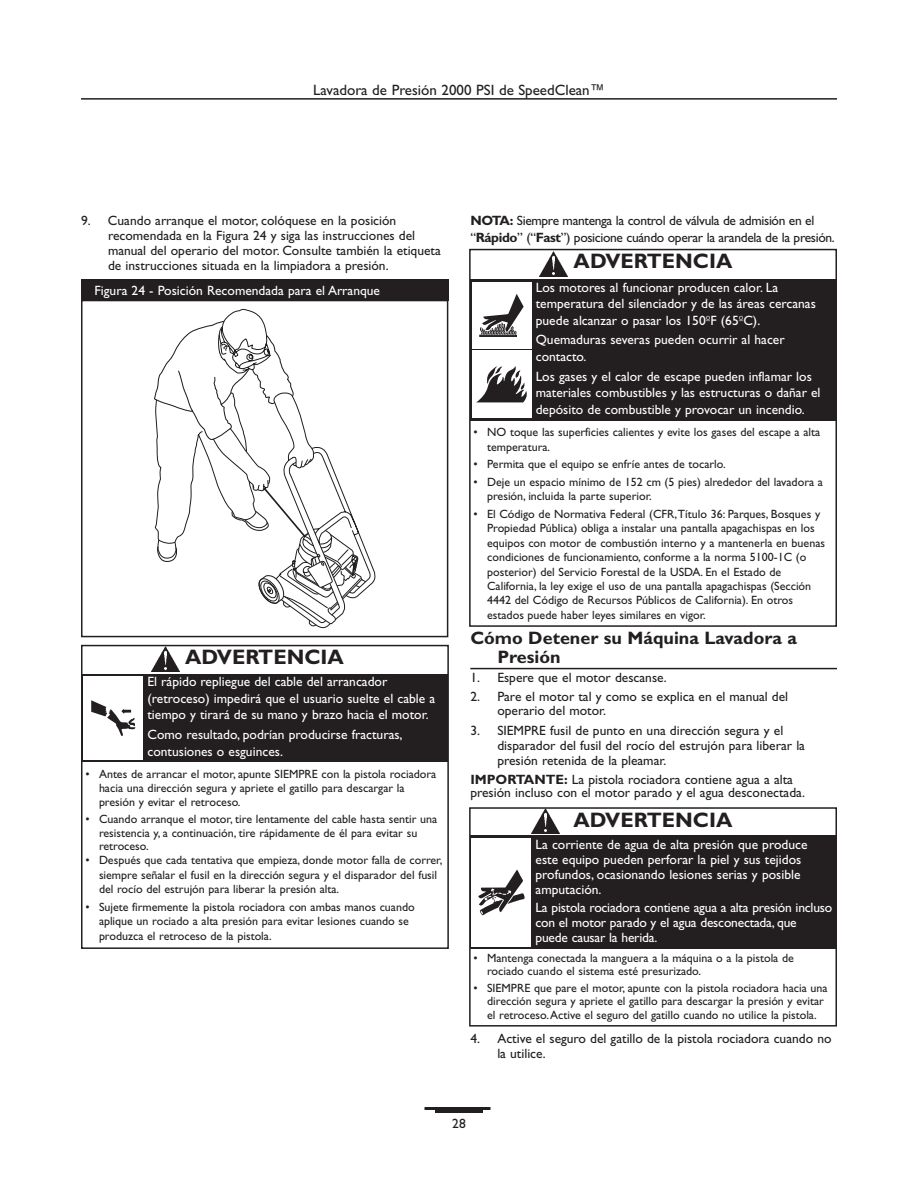
<style>
.page{position:relative;width:918px;height:1188px;background:#fff}
.page>*{position:absolute;margin:0;border:0;box-sizing:border-box;transform-origin:0 0}
.t1{font:700 21px "Gill Sans";color:#231f20}
.t2{font:700 18px/19.5px "Gill Sans";color:#231f20}
.t3{font:15px "Gill Sans";color:#231f20}
.t4{font:13.5px/16.5px "Gill Sans";color:#fff}
.t5{font:13.5px/15px "Gill Sans";color:#231f20}
.t6{font:13.5px/16.5px "Gill Sans";letter-spacing:-.025em;color:#231f20}
.t7{font:12px/14.4px "Gill Sans";color:#231f20}
.s1{font-weight:700}
.s2{font-family:"Eurostile Extended Roman DTC"}
</style>
<div class="page">
<hr style="left:470px;top:668px;width:367px;height:1px;background:#231f20">
<hr style="left:81px;top:98px;width:756px;height:2px;background:#231f20">
<hr style="left:424px;top:1107px;width:66px;height:3px;background:#231f20">
<hr style="left:435px;top:1110px;width:48px;height:3px;background:#231f20">
<svg style="left:154px;top:308px;width:222px;height:321px"></svg>
<div style="left:81px;top:300px;width:367px;height:337px;border:2px solid #231f20"></div>
<div style="left:81px;top:280px;width:367px;height:21px;background:#231f20"></div>
<div style="left:81px;top:645px;width:368px;height:304px;border:2px solid #231f20"></div>
<div style="left:82px;top:674px;width:366px;height:88px;background:#231f20"></div>
<img style="left:152px;top:647px;width:28px;height:24px">
<div style="left:84px;top:676px;width:59px;height:84px;background:#fff"></div>
<svg style="left:91px;top:700px;width:44px;height:36px"></svg>
<div style="left:469px;top:249px;width:368px;height:378px;border:2px solid #231f20"></div>
<div style="left:470px;top:280px;width:366px;height:141px;background:#231f20"></div>
<img style="left:540px;top:252px;width:28px;height:24px">
<div style="left:472px;top:282px;width:59px;height:67px;background:#fff"></div>
<svg style="left:480px;top:294px;width:44px;height:41px"></svg>
<div style="left:480px;top:335px;width:37px;height:2px;border:1px solid #231f20"></div>
<div style="left:472px;top:351px;width:59px;height:67px;background:#fff"></div>
<svg style="left:477px;top:366px;width:50px;height:36px"></svg>
<div style="left:469px;top:807px;width:368px;height:220px;border:2px solid #231f20"></div>
<div style="left:471px;top:836px;width:365px;height:113px;background:#231f20"></div>
<img style="left:531px;top:809px;width:29px;height:24px">
<div style="left:472px;top:838px;width:59px;height:109px;background:#fff"></div>
<svg style="left:478px;top:870px;width:47px;height:45px"></svg>
<p class="t3" style="left:313px;top:84px;width:293px">Lavadora de Presión 2000 PSI de SpeedClean™</p>
<p class="t5" style="left:108px;top:215px;width:334px;text-indent:-27px">9. Cuando arranque el motor, colóquese en la posición recomendada en la Figura 24 y siga las instrucciones del manual del operario del motor. Consulte también la etiqueta de instrucciones situada en la limpiadora a presión.</p>
<p class="t6" style="left:470px;top:214px;width:366px"><span class="s1">NOTA:</span> Siempre mantenga la control de válvula de admisión en el “<span class="s1">Rápido</span>” (“<span class="s1">Fast</span>”) posicione cuándo operar la arandela de la presión.</p>
<h1 class="t1" style="left:574px;top:254px;width:160px">ADVERTENCIA</h1>
<p class="t4" style="left:95px;top:284px;width:287px">Figura 24 - Posición Recomendada para el Arranque</p>
<h1 class="t1" style="left:185px;top:649px;width:160px">ADVERTENCIA</h1>
<p class="t4" style="left:147px;top:675px;width:289px">El rápido repliegue del cable del arrancador (retroceso) impedirá que el usuario suelte el cable a tiempo y tirará de su mano y brazo hacia el motor.</p>
<p class="t4" style="left:147px;top:728px;width:257px">Como resultado, podrían producirse fracturas, contusiones o esguinces.</p>
<p class="t7" style="left:99px;top:768px;width:339px;text-indent:-14px">• Antes de arrancar el motor, apunte SIEMPRE con la pistola rociadora hacia una dirección segura y apriete el gatillo para descargar la presión y evitar el retroceso.</p>
<p class="t7" style="left:99px;top:814px;width:340px;line-height:13.5px;text-indent:-14px">• Cuando arranque el motor, tire lentamente del cable hasta sentir una resistencia y, a continuación, tire rápidamente de él para evitar su retroceso.</p>
<p class="t7" style="left:99px;top:854px;width:345px;text-indent:-14px">• Después que cada tentativa que empieza, donde motor falla de correr, siempre señalar el fusil en la dirección segura y el disparador del fusil del rocío del estrujón para liberar la presión alta.</p>
<p class="t7" style="left:99px;top:901px;width:317px;text-indent:-14px">• Sujete firmemente la pistola rociadora con ambas manos cuando aplique un rociado a alta presión para evitar lesiones cuando se produzca el retroceso de la pistola.</p>
<p class="t4" style="left:536px;top:280px;width:282px">Los motores al funcionar producen calor. La temperatura del silenciador y de las áreas cercanas puede alcanzar o pasar los 150<span class="s2">º</span>F (65<span class="s2">º</span>C).</p>
<p class="t4" style="left:536px;top:333px;width:250px">Quemaduras severas pueden ocurrir al hacer contacto.</p>
<p class="t4" style="left:536px;top:369px;width:286px">Los gases y el calor de escape pueden inflamar los materiales combustibles y las estructuras o dañar el depósito de combustible y provocar un incendio.</p>
<p class="t7" style="left:487px;top:426px;width:335px;text-indent:-14px">• NO toque las superficies calientes y evite los gases del escape a alta temperatura.</p>
<p class="t7" style="left:474px;top:458px;width:254px">• Permita que el equipo se enfríe antes de tocarlo.</p>
<p class="t7" style="left:487px;top:476px;width:337px;text-indent:-14px">• Deje un espacio mínimo de 152 cm (5 pies) alrededor del lavadora a presión, incluida la parte superior.</p>
<p class="t7" style="left:487px;top:508px;width:339px;text-indent:-14px">• El Código de Normativa Federal (CFR,Título 36: Parques, Bosques y Propiedad Pública) obliga a instalar una pantalla apagachispas en los equipos con motor de combustión interno y a mantenerla en buenas condiciones de funcionamiento, conforme a la norma 5100-1C (o posterior) del Servicio Forestal de la USDA. En el Estado de California, la ley exige el uso de una pantalla apagachispas (Sección 4442 del Código de Recursos Públicos de California). En otros estados puede haber leyes similares en vigor.</p>
<h2 class="t2" style="left:497px;top:630px;width:301px;text-indent:-27px">Cómo Detener su Máquina Lavadora a<br>Presión</h2>
<p class="t5" style="left:470px;top:672px;width:198px">1. Espere que el motor descanse.</p>
<p class="t5" style="left:497px;top:691px;width:292px;line-height:13.5px;text-indent:-27px">2. Pare el motor tal y como se explica en el manual del operario del motor.</p>
<p class="t5" style="left:497px;top:724px;width:309px;text-indent:-27px">3. SIEMPRE fusil de punto en una dirección segura y el disparador del fusil del rocío del estrujón para liberar la presión retenida de la pleamar.</p>
<p class="t5" style="left:470px;top:774px;width:336px;line-height:13.5px"><span class="s1">IMPORTANTE:</span> La pistola rociadora contiene agua a alta presión incluso con el motor parado y el agua desconectada.</p>
<h1 class="t1" style="left:574px;top:813px;width:160px">ADVERTENCIA</h1>
<p class="t4" style="left:536px;top:838px;width:273px;line-height:15px">La corriente de agua de alta presión que produce este equipo pueden perforar la piel y sus tejidos profundos, ocasionando lesiones serias y posible amputación.</p>
<p class="t4" style="left:536px;top:902px;width:298px;line-height:15px">La pistola rociadora contiene agua a alta presión incluso con el motor parado y el agua desconectada, que puede causar la herida.</p>
<p class="t7" style="left:487px;top:952px;width:308px;line-height:13.5px;text-indent:-14px">• Mantenga conectada la manguera a la máquina o a la pistola de rociado cuando el sistema esté presurizado.</p>
<p class="t7" style="left:487px;top:982px;width:342px;line-height:13.5px;text-indent:-14px">• SIEMPRE que pare el motor, apunte con la pistola rociadora hacia una dirección segura y apriete el gatillo para descargar la presión y evitar el retroceso.Active el seguro del gatillo cuando no utilice la pistola.</p>
<p class="t5" style="left:497px;top:1032px;width:336px;text-indent:-27px">4. Active el seguro del gatillo de la pistola rociadora cuando no la utilice.</p>
<p class="t5" style="left:452px;top:1117px;width:15px">28</p>
</div>
